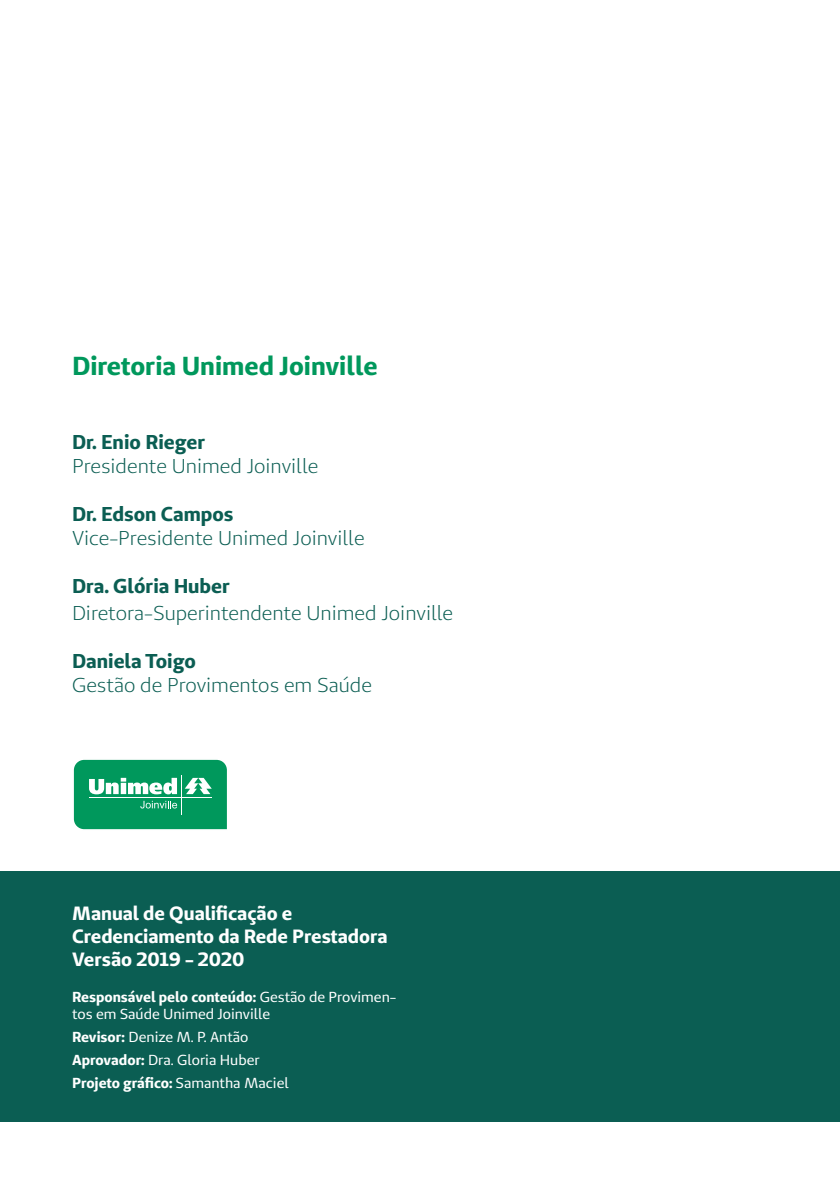
<style>
.page{position:relative;width:840px;height:1191px;background:#fff}
.page>*{position:absolute;margin:0;border:0;box-sizing:border-box;transform-origin:0 0}
.t1{font:700 26px "Unimed Sans";color:#00985c}
.t2{font:20px "Unimed Sans";color:#0b5e53}
.t3{font:700 20px "Unimed Sans";color:#0b5e53}
.t4{font:700 19.2px "Unimed Sans";color:#fff}
.t5{font:14.4px/17.4px "Unimed Sans";color:#fff}
.t6{font:700 14.4px "Unimed Sans";letter-spacing:-.01em;color:#fff}
.s1{font-weight:700}
.s2{font-weight:400}
</style>
<div class="page">
<div style="left:0;top:871px;width:839px;height:250px;background:#0b5e53"></div>
<svg style="left:73px;top:759px;width:154px;height:71px;background:#29a876"></svg>
<p class="t1" style="left:72px;top:349px;width:307px">Diretoria Unimed Joinville</p>
<p class="t3" style="left:72px;top:429px;width:135px">Dr. Enio Rieger</p>
<p class="t2" style="left:72px;top:454px;width:248px">Presidente Unimed Joinville</p>
<p class="t3" style="left:72px;top:501px;width:163px">Dr. Edson Campos</p>
<p class="t2" style="left:72px;top:526px;width:294px">Vice-Presidente Unimed Joinville</p>
<p class="t3" style="left:72px;top:573px;width:159px">Dra. Glória Huber</p>
<p class="t2" style="left:72px;top:600px;width:382px">Diretora-Superintendente Unimed Joinville</p>
<p class="t3" style="left:72px;top:647px;width:125px">Daniela Toigo</p>
<p class="t2" style="left:72px;top:672px;width:301px">Gestão de Provimentos em Saúde</p>
<p class="t4" style="left:72px;top:900px;width:222px">Manual de Qualificação e</p>
<p class="t4" style="left:72px;top:923px;width:317px">Credenciamento da Rede Prestadora</p>
<p class="t4" style="left:72px;top:946px;width:174px">Versão 2019 - 2020</p>
<p class="t5" style="left:72px;top:987px;width:325px"><span class="s1">Responsável pelo conteúdo:</span> Gestão de Provimen&shy;tos em Saúde Unimed Joinville</p>
<p class="t5" style="left:72px;top:1028px;width:178px"><span class="s1">Revisor:</span> Denize M. P. Antão</p>
<p class="t5" style="left:72px;top:1051px;width:189px"><span class="s1">Aprovador:</span> Dra. Gloria Huber</p>
<p class="t6" style="left:72px;top:1073px;width:218px">Projeto gráfico: <span class="s2">Samantha Maciel</span></p>
</div>
